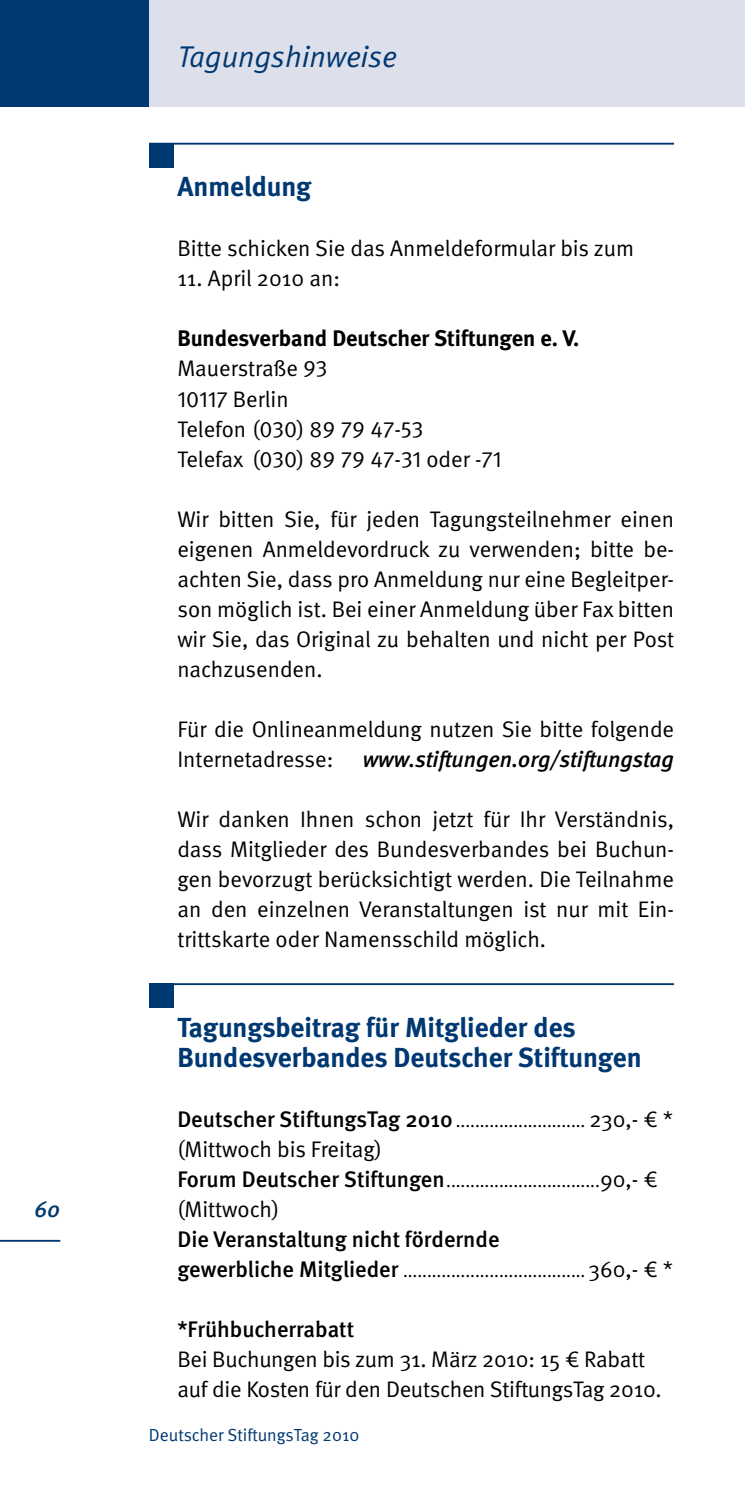
<style>
.page{position:relative;width:745px;height:1489px;background:#fff}
.page>*{position:absolute;margin:0;border:0;box-sizing:border-box;transform-origin:0 0}
.t1{font:italic 30px "Meta Normal";letter-spacing:-.005em;color:#003871}
.t2{font:700 27.5px/30px "Meta";color:#003871}
.t3{font:22.5px/30px "Meta Normal";color:#000}
.t4{font:500 22.5px "Meta";color:#000}
.t5{font:700 22.5px "Meta";color:#000}
.t6{font:italic 500 22.5px "Meta";letter-spacing:-.005em;color:#000}
.t7{font:22.5px "Meta Normal Caps Expert";color:#000}
.t8{font:italic 500 22.5px "Meta";color:#003871}
.t9{font:17.5px "Meta Normal";color:#000}
.t10{font:17.5px "Meta Normal";color:#003871}
.s1{font-family:"Meta Normal Caps Expert"}
.s2{font-family:"Meta Normal"}
.s3{font-family:"Meta";font-weight:500;font-size:22.5px}
.s4{font-size:22.5px}
</style>
<div class="page">
<div style="left:0;top:0;width:149px;height:106px;background:#003871"></div>
<div style="left:149px;top:0;width:595px;height:106px;background:#dddfeb"></div>
<hr style="left:0;top:1239px;width:60px;height:2px;background:#003871">
<hr style="left:744px;top:0;width:1px;height:106px;background:#dddfeb">
<div style="left:149px;top:143px;width:25px;height:24px;background:#003871"></div>
<hr style="left:149px;top:143px;width:524px;height:2px;background:#003871">
<div style="left:149px;top:983px;width:25px;height:24px;background:#003871"></div>
<hr style="left:149px;top:983px;width:524px;height:2px;background:#003871">
<p class="t8" style="left:34px;top:1195px;width:27px">60</p>
<h1 class="t1" style="left:177px;top:39px;width:221px">Tagungshinweise</h1>
<p class="t2" style="left:177px;top:171px;width:135px">Anmeldung</p>
<p class="t3" style="left:177px;top:233px;width:458px">Bitte schicken Sie das Anmeldeformular bis zum</p>
<p class="t3" style="left:177px;top:263px;width:164px">11. April 2010 an:</p>
<p class="t5" style="left:177px;top:324px;width:403px">Bundesverband Deutscher Stiftungen e. V.</p>
<p class="t3" style="left:177px;top:353px;width:152px">Mauerstraße <span class="s1">93<br>10117</span> Berlin</p>
<p class="t7" style="left:177px;top:416px;width:247px"><span class="s2">Telefon (</span>030<span class="s2">)</span> 89 79 47<span class="s2">-</span>53</p>
<p class="t3" style="left:177px;top:443px;width:325px">Telefax (<span class="s1">030</span>) <span class="s1">89 79 47</span>-<span class="s1">31</span> oder -<span class="s1">71</span></p>
<p class="t3" style="left:177px;top:503px;width:498px;text-align:justify">Wir bitten Sie, für jeden Tagungsteilnehmer einen eigenen Anmeldevordruck zu verwenden; bitte be&shy;achten Sie, dass pro Anmeldung nur eine Begleitper&shy;son möglich ist. Bei einer Anmeldung über Fax bitten wir Sie, das Original zu behalten und nicht per Post nachzusenden.</p>
<p class="t3" style="left:177px;top:713px;width:498px">Für die Onlineanmeldung nutzen Sie bitte folgende<br>Internetadresse:</p>
<p class="t6" style="left:362px;top:745px;width:312px">www.stiftungen.org/stiftungstag</p>
<p class="t3" style="left:177px;top:803px;width:498px;text-align:justify">Wir danken Ihnen schon jetzt für Ihr Verständnis, dass Mitglieder des Bundesverbandes bei Buchun&shy;gen bevorzugt berücksichtigt werden. Die Teilnahme an den einzelnen Veranstaltungen ist nur mit Ein&shy;trittskarte oder Namensschild möglich.</p>
<p class="t2" style="left:177px;top:1011px;width:465px">Tagungsbeitrag für Mitglieder des<br>Bundesverbandes Deutscher Stiftungen</p>
<p class="t9" style="left:177px;top:1110px;width:497px"><span class="s3">Deutscher StiftungsTag 2010</span> ........................... <span class="s4">230,- € *</span></p>
<p class="t3" style="left:177px;top:1133px;width:206px">(Mittwoch bis Freitag)</p>
<p class="t9" style="left:177px;top:1170px;width:482px"><span class="s3">Forum Deutscher Stiftungen</span>................................<span class="s4">90,- €</span></p>
<p class="t3" style="left:177px;top:1193px;width:103px">(Mittwoch)</p>
<p class="t4" style="left:177px;top:1225px;width:323px">Die Veranstaltung nicht fördernde</p>
<p class="t9" style="left:177px;top:1260px;width:497px"><span class="s3">gewerbliche Mitglieder</span> ...................................... <span class="s4">360,- € *</span></p>
<p class="t4" style="left:177px;top:1315px;width:178px">*Frühbucherrabatt</p>
<p class="t3" style="left:177px;top:1343px;width:485px">Bei Buchungen bis zum 31. März 2010: 15 € Rabatt auf die Kosten für den Deutschen StiftungsTag 2010.</p>
<p class="t10" style="left:149px;top:1424px;width:212px">Deutscher StiftungsTag 2010</p>
</div>
